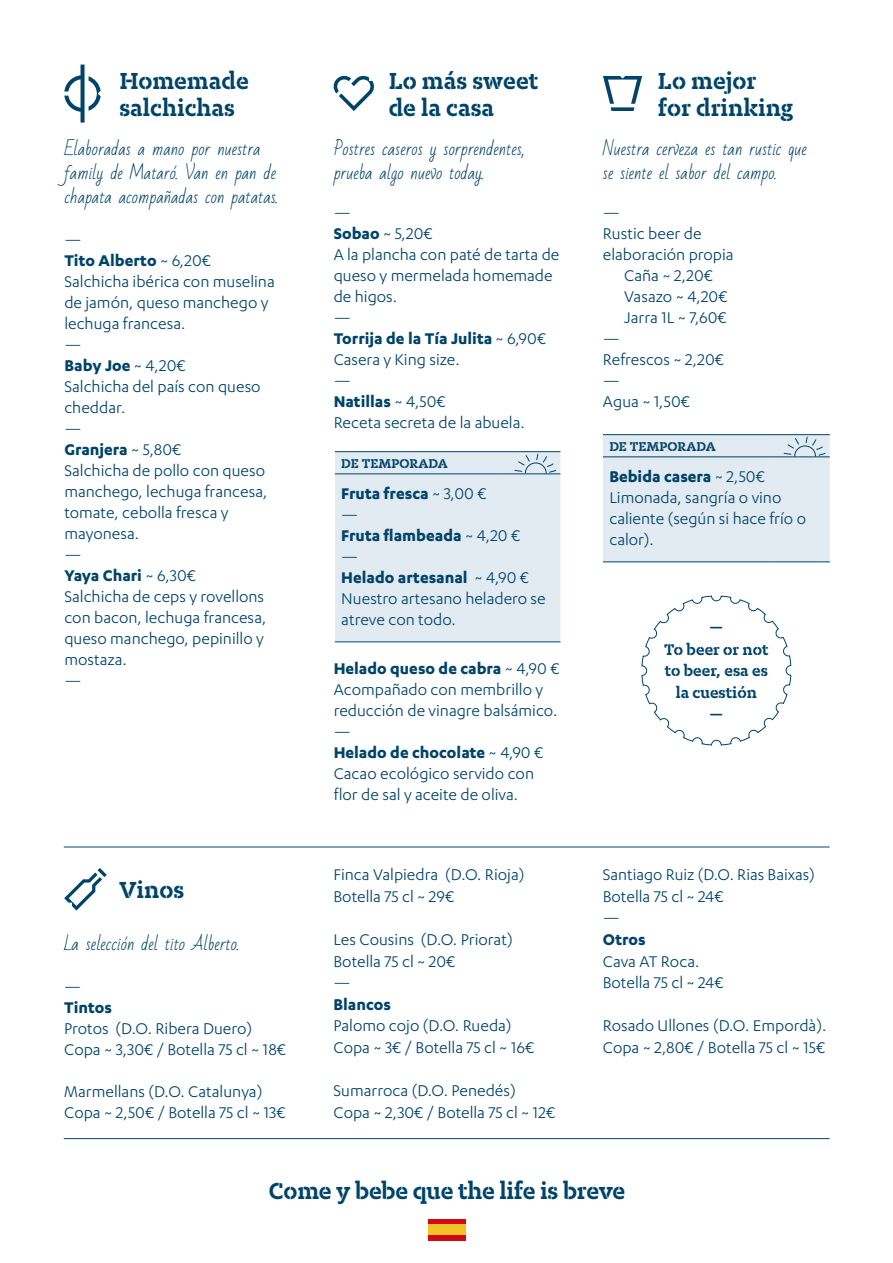
<style>
.page{position:relative;width:893px;height:1263px;background:#fff}
.page>*{position:absolute;margin:0;border:0;box-sizing:border-box;transform-origin:0 0}
.t1{font:700 27px/27px "Karbon Slab Stencil";color:#00446a}
.t2{font:18px/21px "Karbon";color:#00446a}
.t3{font:700 18px "Karbon";color:#00446a}
.t4{font:700 18px "Karbon Slab Stencil";color:#00446a}
.t5{font:16.5px/24px "Bad Script";color:#00446a}
.t6{font:700 15px "Karbon Slab Stencil";color:#00446a}
.s1{font-weight:400}
.s2{font-weight:700}
</style>
<div class="page">
<svg style="left:64px;top:65px;width:37px;height:58px"></svg>
<svg style="left:334px;top:76px;width:40px;height:35px"></svg>
<hr style="left:335px;top:451px;width:167px;height:1px;background:#00446a">
<hr style="left:502px;top:451px;width:58px;height:1px;background:#00446a">
<div style="left:335px;top:452px;width:225px;height:190px;background:#e2eaf2"></div>
<svg style="left:603px;top:76px;width:39px;height:35px"></svg>
<hr style="left:603px;top:434px;width:167px;height:1px;background:#00446a">
<hr style="left:770px;top:434px;width:60px;height:1px;background:#00446a">
<div style="left:603px;top:435px;width:227px;height:127px;background:#e2eaf2"></div>
<svg style="left:641px;top:595px;width:151px;height:151px"></svg>
<svg style="left:64px;top:868px;width:43px;height:42px"></svg>
<hr style="left:64px;top:1138px;width:766px;height:1px;background:#00446a">
<hr style="left:64px;top:847px;width:766px;height:1px;background:#00446a">
<div style="left:428px;top:1219px;width:37px;height:21px;background:#d10a12"></div>
<div style="left:428px;top:1224px;width:37px;height:11px;background:#f5c226"></div>
<p class="t1" style="left:119px;top:67px;width:131px">Homemade salchichas</p>
<p class="t5" style="left:64px;top:137px;width:215px">Elaboradas a mano por nuestra family de Mataró. Van en pan de chapata acompañadas con patatas.</p>
<p class="t2" style="left:64px;top:228px;width:19px">―</p>
<p class="t3" style="left:64px;top:250px;width:148px">Tito Alberto <span class="s1">~ 6,20€</span></p>
<p class="t2" style="left:64px;top:270px;width:212px">Salchicha ibérica con muselina de jamón, queso manchego y lechuga francesa.</p>
<p class="t2" style="left:64px;top:333px;width:19px">―</p>
<p class="t3" style="left:64px;top:355px;width:123px">Baby Joe <span class="s1">~ 4,20€</span></p>
<p class="t2" style="left:64px;top:375px;width:198px">Salchicha del país con queso cheddar.</p>
<p class="t2" style="left:64px;top:417px;width:19px">―</p>
<p class="t3" style="left:64px;top:439px;width:119px">Granjera <span class="s1">~ 5,80€</span></p>
<p class="t2" style="left:64px;top:459px;width:205px">Salchicha de pollo con queso manchego, lechuga francesa, tomate, cebolla fresca y mayonesa.</p>
<p class="t2" style="left:64px;top:543px;width:19px">―</p>
<p class="t3" style="left:64px;top:565px;width:133px">Yaya Chari <span class="s1">~ 6,30€</span></p>
<p class="t2" style="left:64px;top:585px;width:201px">Salchicha de ceps y rovellons</p>
<p class="t2" style="left:64px;top:606px;width:203px">con bacon, lechuga francesa, queso manchego, pepinillo y mostaza.</p>
<p class="t2" style="left:64px;top:669px;width:19px">―</p>
<p class="t1" style="left:119px;top:876px;width:67px">Vinos</p>
<p class="t5" style="left:64px;top:932px;width:177px">La selección del tito Alberto.</p>
<p class="t2" style="left:64px;top:975px;width:19px">―</p>
<p class="t3" style="left:64px;top:997px;width:49px">Tintos</p>
<p class="t2" style="left:64px;top:1017px;width:189px">Protos (D.O. Ribera Duero)</p>
<p class="t2" style="left:64px;top:1038px;width:224px">Copa ~ 3,30€ / Botella 75 cl ~ 18€</p>
<p class="t2" style="left:64px;top:1080px;width:200px">Marmellans (D.O. Catalunya)</p>
<p class="t2" style="left:64px;top:1101px;width:223px">Copa ~ 2,50€ / Botella 75 cl ~ 13€</p>
<p class="t1" style="left:389px;top:67px;width:151px">Lo más sweet</p>
<p class="t1" style="left:389px;top:94px;width:107px">de la casa</p>
<p class="t5" style="left:334px;top:137px;width:192px">Postres caseros y sorprendentes, prueba algo nuevo today.</p>
<p class="t2" style="left:334px;top:202px;width:19px">―</p>
<p class="t2" style="left:334px;top:223px;width:101px"><span class="s2">Sobao</span> ~ 5,20€</p>
<p class="t2" style="left:334px;top:244px;width:227px">A la plancha con paté de tarta de queso y mermelada homemade de higos.</p>
<p class="t2" style="left:334px;top:307px;width:19px">―</p>
<p class="t3" style="left:334px;top:328px;width:214px">Torrija de la Tía Julita <span class="s1">~ 6,90€</span></p>
<p class="t2" style="left:334px;top:349px;width:128px">Casera y King size.</p>
<p class="t2" style="left:334px;top:370px;width:19px">―</p>
<p class="t3" style="left:334px;top:391px;width:114px">Natillas <span class="s1">~ 4,50€</span></p>
<p class="t2" style="left:334px;top:412px;width:193px">Receta secreta de la abuela.</p>
<p class="t6" style="left:341px;top:455px;width:108px">DE TEMPORADA</p>
<p class="t3" style="left:341px;top:483px;width:147px">Fruta fresca <span class="s1">~ 3,00 €</span></p>
<p class="t2" style="left:341px;top:503px;width:19px">―</p>
<p class="t3" style="left:341px;top:525px;width:181px">Fruta flambeada <span class="s1">~ 4,20 €</span></p>
<p class="t2" style="left:341px;top:545px;width:19px">―</p>
<p class="t3" style="left:341px;top:567px;width:189px">Helado artesanal <span class="s1">~ 4,90 €</span></p>
<p class="t2" style="left:341px;top:587px;width:206px">Nuestro artesano heladero se atreve con todo.</p>
<p class="t3" style="left:334px;top:658px;width:227px">Helado queso de cabra <span class="s1">~ 4,90 €</span></p>
<p class="t2" style="left:334px;top:678px;width:225px">Acompañado con membrillo y reducción de vinagre balsámico.</p>
<p class="t2" style="left:334px;top:720px;width:19px">―</p>
<p class="t3" style="left:334px;top:742px;width:211px">Helado de chocolate <span class="s1">~ 4,90 €</span></p>
<p class="t2" style="left:334px;top:762px;width:202px">Cacao ecológico servido con flor de sal y aceite de oliva.</p>
<p class="t2" style="left:333px;top:864px;width:192px">Finca Valpiedra (D.O. Rioja)</p>
<p class="t2" style="left:333px;top:885px;width:122px">Botella 75 cl ~ 29€</p>
<p class="t2" style="left:333px;top:928px;width:181px">Les Cousins (D.O. Priorat)</p>
<p class="t2" style="left:333px;top:950px;width:123px">Botella 75 cl ~ 20€</p>
<p class="t2" style="left:333px;top:972px;width:19px">―</p>
<p class="t3" style="left:333px;top:994px;width:59px">Blancos</p>
<p class="t2" style="left:333px;top:1015px;width:180px">Palomo cojo (D.O. Rueda)</p>
<p class="t2" style="left:333px;top:1036px;width:202px">Copa ~ 3€ / Botella 75 cl ~ 16€</p>
<p class="t2" style="left:333px;top:1080px;width:184px">Sumarroca (D.O. Penedés)</p>
<p class="t2" style="left:333px;top:1101px;width:223px">Copa ~ 2,30€ / Botella 75 cl ~ 12€</p>
<p class="t1" style="left:658px;top:67px;width:100px">Lo mejor</p>
<p class="t1" style="left:658px;top:94px;width:137px">for drinking</p>
<p class="t5" style="left:603px;top:137px;width:205px">Nuestra cerveza es tan rustic que</p>
<p class="t5" style="left:603px;top:161px;width:175px">se siente el sabor del campo.</p>
<p class="t2" style="left:603px;top:202px;width:19px">―</p>
<p class="t2" style="left:603px;top:223px;width:100px">Rustic beer de</p>
<p class="t2" style="left:603px;top:244px;width:132px">elaboración propia</p>
<p class="t2" style="left:624px;top:265px;width:90px">Caña ~ 2,20€</p>
<p class="t2" style="left:624px;top:286px;width:105px">Vasazo ~ 4,20€</p>
<p class="t2" style="left:624px;top:307px;width:104px">Jarra 1L ~ 7,60€</p>
<p class="t2" style="left:603px;top:328px;width:19px">―</p>
<p class="t2" style="left:603px;top:349px;width:123px">Refrescos ~ 2,20€</p>
<p class="t2" style="left:603px;top:370px;width:19px">―</p>
<p class="t2" style="left:603px;top:391px;width:89px">Agua ~ 1,50€</p>
<p class="t6" style="left:609px;top:438px;width:108px">DE TEMPORADA</p>
<p class="t3" style="left:609px;top:466px;width:157px">Bebida casera <span class="s1">~ 2,50€</span></p>
<p class="t2" style="left:609px;top:486px;width:198px">Limonada, sangría o vino caliente (según si hace frío o calor).</p>
<p class="t4" style="left:710px;top:618px;width:15px">—</p>
<p class="t4" style="left:664px;top:639px;width:106px">To beer or not</p>
<p class="t4" style="left:665px;top:661px;width:105px">to beer, esa es</p>
<p class="t4" style="left:676px;top:682px;width:83px">la cuestión</p>
<p class="t4" style="left:710px;top:704px;width:15px">—</p>
<p class="t2" style="left:603px;top:864px;width:214px">Santiago Ruiz (D.O. Rias Baixas)</p>
<p class="t2" style="left:603px;top:885px;width:122px">Botella 75 cl ~ 24€</p>
<p class="t2" style="left:603px;top:907px;width:19px">―</p>
<p class="t3" style="left:603px;top:929px;width:45px">Otros</p>
<p class="t2" style="left:603px;top:950px;width:98px">Cava AT Roca.</p>
<p class="t2" style="left:603px;top:972px;width:122px">Botella 75 cl ~ 24€</p>
<p class="t2" style="left:603px;top:1015px;width:225px">Rosado Ullones (D.O. Empordà).</p>
<p class="t2" style="left:603px;top:1036px;width:224px">Copa ~ 2,80€ / Botella 75 cl ~ 15€</p>
<p class="t1" style="left:269px;top:1177px;width:358px">Come y bebe que the life is breve</p>
</div>
